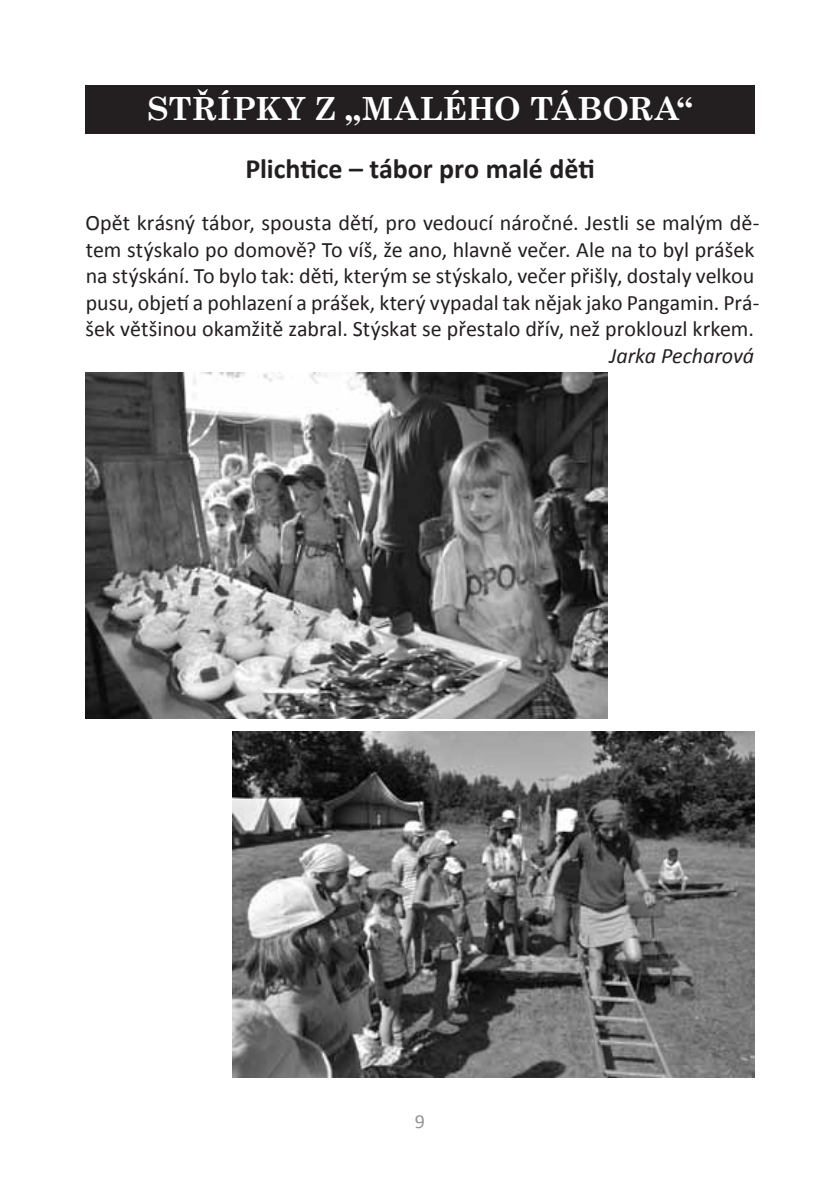
<style>
.page{position:relative;width:840px;height:1191px;background:#fff}
.page>*{position:absolute;margin:0;border:0;box-sizing:border-box;transform-origin:0 0}
.NADPIS_článku__v_čer{font:700 32px "Century Schoolbook";color:#fff}
.Podnadpis_článku{font:700 28px "Calibri";letter-spacing:-.005em;color:#231f20}
.Odstavec_po_nadpisu{font:22px/26.4px "Calibri";color:#231f20}
.Podpis{font:italic 22px "Calibri";letter-spacing:-.005em;color:#231f20}
.t1{font:20px "Calibri";color:#939598}
</style>
<div class="page">
<div style="left:85px;top:85px;width:669px;height:48px;background:#231f20"></div>
<img style="left:85px;top:373px;width:522px;height:345px">
<img style="left:232px;top:731px;width:522px;height:346px">
<p class="NADPIS_článku__v_čer" style="left:147px;top:84px;width:546px">STŘÍPKY Z „MALÉHO TÁBORA“</p>
<p class="Podnadpis_článku" style="left:245px;top:150px;width:351px">Plichtice – tábor pro malé děti</p>
<p class="Odstavec_po_nadpisu" style="left:85px;top:210px;width:675px">Opět krásný tábor, spousta dětí, pro vedoucí náročné. Jestli se malým dě&shy;tem stýskalo po domově? To víš, že ano, hlavně večer. Ale na to byl prášek na stýskání. To bylo tak: děti, kterým se stýskalo, večer přišly, dostaly velkou pusu, objetí a pohlazení a prášek, který vypadal tak nějak jako Pangamin. Prá&shy;šek většinou okamžitě zabral. Stýskat se přestalo dřív, než proklouzl krkem.</p>
<p class="Podpis" style="left:609px;top:340px;width:146px">Jarka Pecharová</p>
<p class="t1" style="left:414px;top:1109px;width:12px">9</p>
</div>
